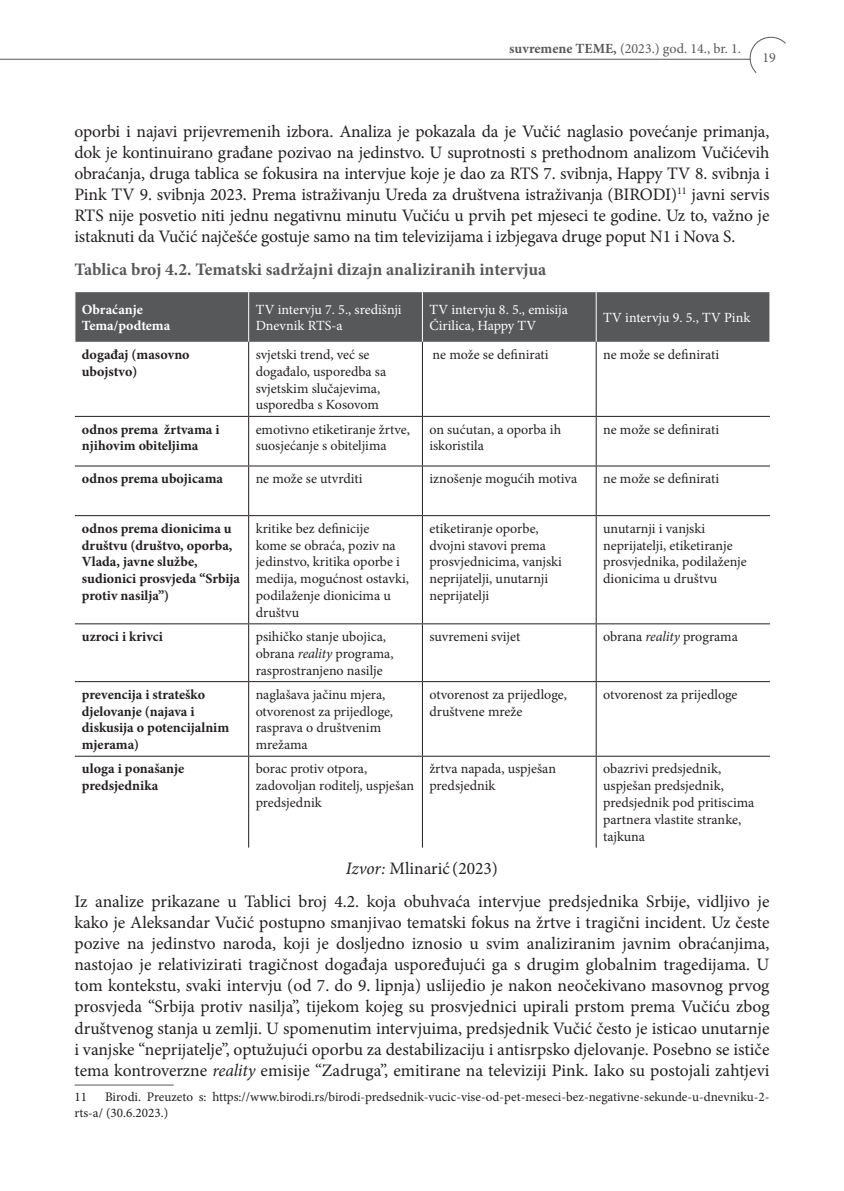
<style>
.page{position:relative;width:844px;height:1191px;background:#fff}
.page>*{position:absolute;margin:0;border:0;box-sizing:border-box;transform-origin:0 0}
.t1{font:17.5px/21px "Minion Pro";letter-spacing:-.005em;color:#231f20;text-align:justify}
.t2{font:700 17.5px "Minion Pro";color:#57585a}
.t3{font:14px/16.8px "Minion Pro";color:#231f20}
.t4{font:700 14px/16.8px "Minion Pro";color:#231f20}
.t5{font:14px/16.8px "Minion Pro";color:#fff}
.t6{font:14px "Minion Pro";color:#57585a}
.t7{font:700 14px "Minion Pro";color:#fff}
.footnotes{font:13.12px/15.8px "Minion Pro";color:#231f20}
.s1{font-weight:700}
.s2{font-style:italic}
</style>
<div class="page">
<svg style="left:746px;top:36px;width:40px;height:37px"></svg>
<hr style="left:0;top:59px;width:750px;height:1px;background:#57585a">
<div style="left:75px;top:292px;width:694px;height:50px;background:#57585a"></div>
<hr style="left:248px;top:292px;width:1px;height:50px;background:#fff">
<hr style="left:422px;top:292px;width:1px;height:50px;background:#fff">
<hr style="left:595px;top:292px;width:1px;height:50px;background:#fff">
<hr style="left:248px;top:342px;width:1px;height:74px;background:#231f20">
<hr style="left:422px;top:342px;width:1px;height:74px;background:#231f20">
<hr style="left:595px;top:342px;width:1px;height:74px;background:#231f20">
<hr style="left:75px;top:416px;width:173px;height:1px;background:#231f20">
<hr style="left:248px;top:417px;width:1px;height:48px;background:#231f20">
<hr style="left:248px;top:416px;width:174px;height:1px;background:#231f20">
<hr style="left:422px;top:416px;width:174px;height:1px;background:#231f20">
<hr style="left:422px;top:417px;width:1px;height:48px;background:#231f20">
<hr style="left:595px;top:417px;width:1px;height:48px;background:#231f20">
<hr style="left:596px;top:416px;width:173px;height:1px;background:#231f20">
<hr style="left:75px;top:465px;width:173px;height:1px;background:#231f20">
<hr style="left:248px;top:466px;width:1px;height:49px;background:#231f20">
<hr style="left:248px;top:465px;width:174px;height:1px;background:#231f20">
<hr style="left:422px;top:465px;width:174px;height:1px;background:#231f20">
<hr style="left:422px;top:466px;width:1px;height:49px;background:#231f20">
<hr style="left:595px;top:466px;width:1px;height:49px;background:#231f20">
<hr style="left:596px;top:465px;width:173px;height:1px;background:#231f20">
<hr style="left:75px;top:515px;width:173px;height:1px;background:#231f20">
<hr style="left:75px;top:623px;width:173px;height:1px;background:#231f20">
<hr style="left:75px;top:681px;width:173px;height:1px;background:#231f20">
<hr style="left:248px;top:516px;width:1px;height:107px;background:#231f20">
<hr style="left:248px;top:624px;width:1px;height:57px;background:#231f20">
<hr style="left:248px;top:682px;width:1px;height:74px;background:#231f20">
<hr style="left:248px;top:515px;width:174px;height:1px;background:#231f20">
<hr style="left:422px;top:515px;width:174px;height:1px;background:#231f20">
<hr style="left:422px;top:516px;width:1px;height:107px;background:#231f20">
<hr style="left:422px;top:624px;width:1px;height:57px;background:#231f20">
<hr style="left:422px;top:682px;width:1px;height:74px;background:#231f20">
<hr style="left:248px;top:623px;width:174px;height:1px;background:#231f20">
<hr style="left:422px;top:623px;width:174px;height:1px;background:#231f20">
<hr style="left:248px;top:681px;width:174px;height:1px;background:#231f20">
<hr style="left:422px;top:681px;width:174px;height:1px;background:#231f20">
<hr style="left:595px;top:516px;width:1px;height:107px;background:#231f20">
<hr style="left:595px;top:624px;width:1px;height:57px;background:#231f20">
<hr style="left:595px;top:682px;width:1px;height:74px;background:#231f20">
<hr style="left:596px;top:515px;width:173px;height:1px;background:#231f20">
<hr style="left:596px;top:623px;width:173px;height:1px;background:#231f20">
<hr style="left:596px;top:681px;width:173px;height:1px;background:#231f20">
<hr style="left:75px;top:756px;width:173px;height:1px;background:#231f20">
<hr style="left:248px;top:756px;width:1px;height:91px;background:#231f20">
<hr style="left:248px;top:756px;width:174px;height:1px;background:#231f20">
<hr style="left:422px;top:756px;width:174px;height:1px;background:#231f20">
<hr style="left:422px;top:756px;width:1px;height:91px;background:#231f20">
<hr style="left:595px;top:756px;width:1px;height:91px;background:#231f20">
<hr style="left:596px;top:756px;width:173px;height:1px;background:#231f20">
<hr style="left:74px;top:1084px;width:100px;height:1px;background:#57585a">
<p class="t6" style="left:509px;top:39px;width:233px"><span class="s1">suvremene TEME,</span> (2023.) god. 14., br. 1.</p>
<p class="t6" style="left:762px;top:48px;width:15px">19</p>
<p class="t1" style="left:74px;top:121px;width:696px">oporbi i najavi prijevremenih izbora. Analiza je pokazala da je Vučić naglasio povećanje primanja, dok je kontinuirano građane pozivao na jedinstvo. U suprotnosti s prethodnom analizom Vučićevih obraćanja, druga tablica se fokusira na intervjue koje je dao za RTS 7. svibnja, Happy TV 8. svibnja i Pink TV 9. svibnja 2023. Prema istraživanju Ureda za društvena istraživanja (BIRODI)<sup>11</sup> javni servis RTS nije posvetio niti jednu negativnu minutu Vučiću u prvih pet mjeseci te godine. Uz to, važno je istaknuti da Vučić najčešće gostuje samo na tim televizijama i izbjegava druge poput N1 i Nova S.</p>
<p class="t2" style="left:74px;top:257px;width:473px">Tablica broj 4.2. Tematski sadržajni dizajn analiziranih intervjua</p>
<p class="t7" style="left:82px;top:299px;width:62px">Obraćanje</p>
<p class="t7" style="left:82px;top:316px;width:90px">Tema/podtema</p>
<p class="t5" style="left:255px;top:301px;width:147px">TV intervju 7. 5., središnji<br>Dnevnik RTS-a</p>
<p class="t5" style="left:429px;top:301px;width:140px">TV intervju 8. 5., emisija<br>Ćirilica, Happy TV</p>
<p class="t5" style="left:603px;top:309px;width:149px">TV intervju 9. 5., TV Pink</p>
<p class="t4" style="left:82px;top:346px;width:109px">događaj (masovno ubojstvo)</p>
<p class="t3" style="left:255px;top:346px;width:132px">svjetski trend, već se događalo, usporedba sa svjetskim slučajevima, usporedba s Kosovom</p>
<p class="t3" style="left:432px;top:346px;width:117px">ne može se definirati</p>
<p class="t3" style="left:603px;top:346px;width:117px">ne može se definirati</p>
<p class="t4" style="left:82px;top:420px;width:139px">odnos prema žrtvama i njihovim obiteljima</p>
<p class="t3" style="left:255px;top:421px;width:156px">emotivno etiketiranje žrtve, suosjećanje s obiteljima</p>
<p class="t3" style="left:429px;top:421px;width:133px">on sućutan, a oporba ih iskoristila</p>
<p class="t3" style="left:603px;top:421px;width:117px">ne može se definirati</p>
<p class="t4" style="left:82px;top:470px;width:143px">odnos prema ubojicama</p>
<p class="t3" style="left:255px;top:470px;width:108px">ne može se utvrditi</p>
<p class="t3" style="left:429px;top:470px;width:149px">iznošenje mogućih motiva</p>
<p class="t3" style="left:603px;top:470px;width:117px">ne može se definirati</p>
<p class="t4" style="left:82px;top:520px;width:159px">odnos prema dionicima u društvu (društvo, oporba,<br>Vlada, javne službe, sudionici prosvjeda “Srbija protiv nasilja”)</p>
<p class="t3" style="left:255px;top:520px;width:155px">kritike bez definicije<br>kome se obraća, poziv na jedinstvo, kritika oporbe i medija, mogućnost ostavki, podilaženje dionicima u društvu</p>
<p class="t3" style="left:429px;top:520px;width:134px">etiketiranje oporbe, dvojni stavovi prema prosvjednicima, vanjski neprijatelji, unutarnji neprijatelji</p>
<p class="t3" style="left:603px;top:520px;width:145px">unutarnji i vanjski neprijatelji, etiketiranje prosvjednika, podilaženje dionicima u društvu</p>
<p class="t4" style="left:82px;top:628px;width:82px">uzroci i krivci</p>
<p class="t3" style="left:255px;top:628px;width:139px">psihičko stanje ubojica, obrana <span class="s2">reality</span> programa, rasprostranjeno nasilje</p>
<p class="t3" style="left:429px;top:628px;width:92px">suvremeni svijet</p>
<p class="t3" style="left:603px;top:628px;width:136px">obrana <span class="s2">reality</span> programa</p>
<p class="t4" style="left:82px;top:686px;width:149px">prevencija i strateško djelovanje (najava i diskusija o potencijalnim mjerama)</p>
<p class="t3" style="left:255px;top:686px;width:139px">naglašava jačinu mjera, otvorenost za prijedloge, rasprava o društvenim mrežama</p>
<p class="t3" style="left:429px;top:686px;width:139px">otvorenost za prijedloge, društvene mreže</p>
<p class="t3" style="left:603px;top:686px;width:136px">otvorenost za prijedloge</p>
<p class="t4" style="left:82px;top:760px;width:104px">uloga i ponašanje predsjednika</p>
<p class="t3" style="left:255px;top:760px;width:160px">borac protiv otpora, zadovoljan roditelj, uspješan predsjednik</p>
<p class="t3" style="left:429px;top:760px;width:128px">žrtva napada, uspješan predsjednik</p>
<p class="t3" style="left:603px;top:760px;width:153px">obazrivi predsjednik, uspješan predsjednik, predsjednik pod pritiscima partnera vlastite stranke, tajkuna</p>
<p class="t1" style="left:346px;top:858px;width:153px"><span class="s2">Izvor:</span> Mlinarić (2023)</p>
<p class="t1" style="left:74px;top:891px;width:696px">Iz analize prikazane u Tablici broj 4.2. koja obuhvaća intervjue predsjednika Srbije, vidljivo je kako je Aleksandar Vučić postupno smanjivao tematski fokus na žrtve i tragični incident. Uz česte pozive na jedinstvo naroda, koji je dosljedno iznosio u svim analiziranim javnim obraćanjima, nastojao je relativizirati tragičnost događaja uspoređujući ga s drugim globalnim tragedijama. U tom kontekstu, svaki intervju (od 7. do 9. lipnja) uslijedio je nakon neočekivano masovnog prvog prosvjeda “Srbija protiv nasilja”, tijekom kojeg su prosvjednici upirali prstom prema Vučiću zbog društvenog stanja u zemlji. U spomenutim intervjuima, predsjednik Vučić često je isticao unutarnje i vanjske “neprijatelje”, optužujući oporbu za destabilizaciju i antisrpsko djelovanje. Posebno se ističe tema kontroverzne <span class="s2">reality</span> emisije “Zadruga”, emitirane na televiziji Pink. Iako su postojali zahtjevi</p>
<p class="footnotes" style="left:74px;top:1088px;width:14px">11</p>
<p class="footnotes" style="left:74px;top:1088px;width:696px;text-indent:31px">Birodi. Preuzeto s: https://www.birodi.rs/birodi-predsednik-vucic-vise-od-pet-meseci-bez-negativne-sekunde-u-dnevniku-2- rts-a/ (30.6.2023.)</p>
</div>
